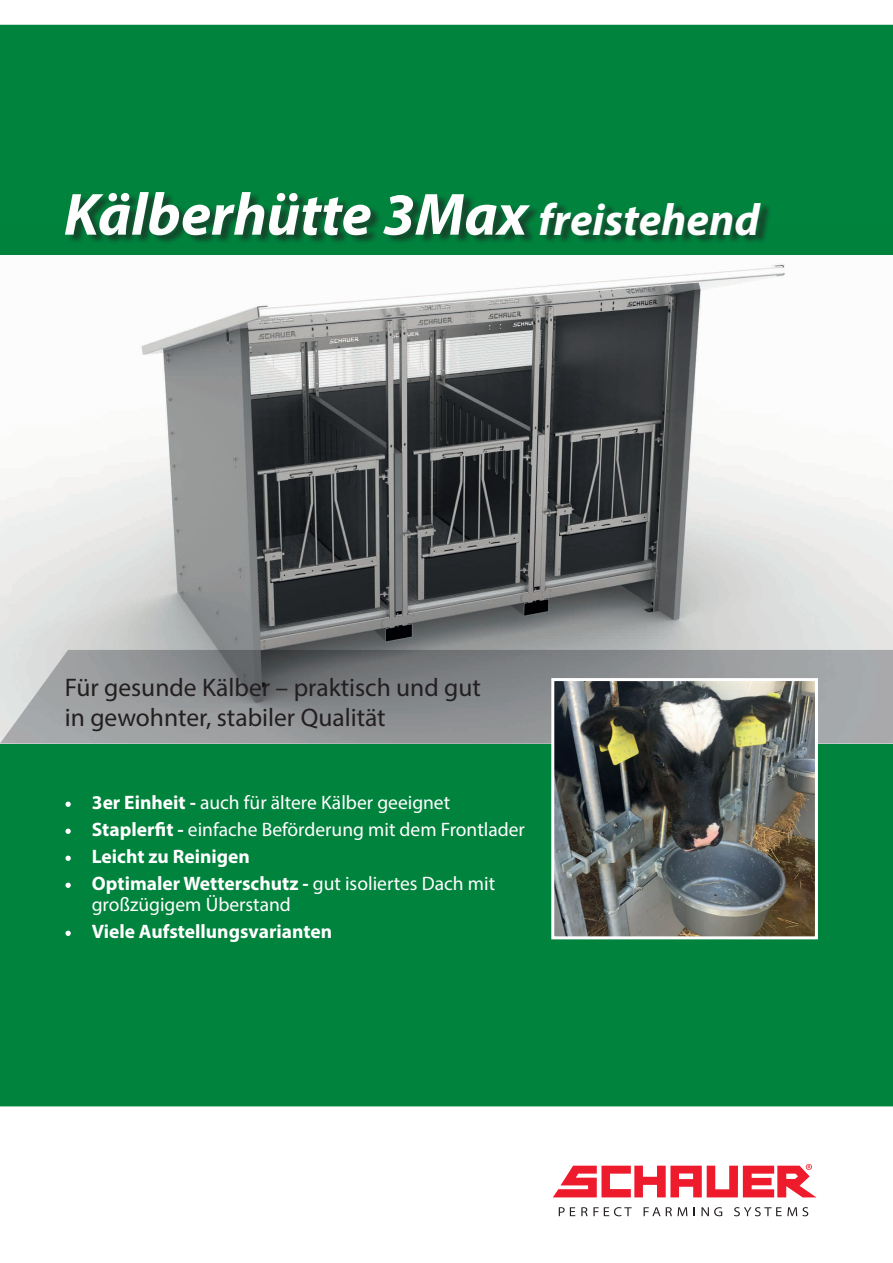
<style>
.page{position:relative;width:893px;height:1263px;background:#fff}
.page>*{position:absolute;margin:0;border:0;box-sizing:border-box;transform-origin:0 0}
.t1{font:italic 700 60px "Myriad Pro";color:#fff}
.t2{font:25.5px/30.6px "Myriad Pro";color:#231f20}
.t3{font:19.5px/27px "Myriad Pro";color:#fff}
.t4{font:700 19.5px "Myriad Pro";color:#fff}
.s1{font-size:45px}
.s2{font-weight:700}
</style>
<div class="page">
<div style="left:0;top:25px;width:893px;height:1081px;background:#00833d"></div>
<svg style="left:559px;top:1207px;width:16px;height:9px"></svg>
<svg style="left:581px;top:1207px;width:51px;height:9px"></svg>
<svg style="left:644px;top:1207px;width:28px;height:9px"></svg>
<svg style="left:678px;top:1207px;width:9px;height:9px"></svg>
<svg style="left:701px;top:1207px;width:21px;height:9px"></svg>
<svg style="left:734px;top:1207px;width:74px;height:9px"></svg>
<svg style="left:553px;top:1164px;width:263px;height:33px"></svg>
<div style="left:68px;top:193px;width:704px;height:52px;background:#231f20;opacity:.59"></div>
<img style="left:0;top:225px;width:893px;height:518px">
<img style="left:555px;top:682px;width:259px;height:253px">
<div style="left:551px;top:678px;width:267px;height:261px;border:3px solid #fff"></div>
<svg style="left:65px;top:801px;width:6px;height:6px"></svg>
<svg style="left:65px;top:828px;width:6px;height:6px"></svg>
<svg style="left:65px;top:855px;width:6px;height:6px"></svg>
<svg style="left:65px;top:882px;width:6px;height:6px"></svg>
<svg style="left:65px;top:931px;width:6px;height:5px"></svg>
<h1 class="t1" style="left:64px;top:175px;width:697px">Kälberhütte 3Max <span class="s1">freistehend</span></h1>
<h2 class="t2" style="left:65px;top:671px;width:418px">Für gesunde Kälber – praktisch und gut in gewohnter, stabiler Qualität</h2>
<p class="t3" style="left:92px;top:789px;width:435px"><span class="s2">3er Einheit -</span> auch für ältere Kälber geeignet <span class="s2">Staplerfit -</span> einfache Beförderung mit dem Frontlader <span class="s2">Leicht zu Reinigen<br>Optimaler Wetterschutz -</span> gut isoliertes Dach mit</p>
<p class="t3" style="left:92px;top:891px;width:201px">großzügigem Überstand</p>
<p class="t4" style="left:92px;top:919px;width:242px">Viele Aufstellungsvarianten</p>
</div>
